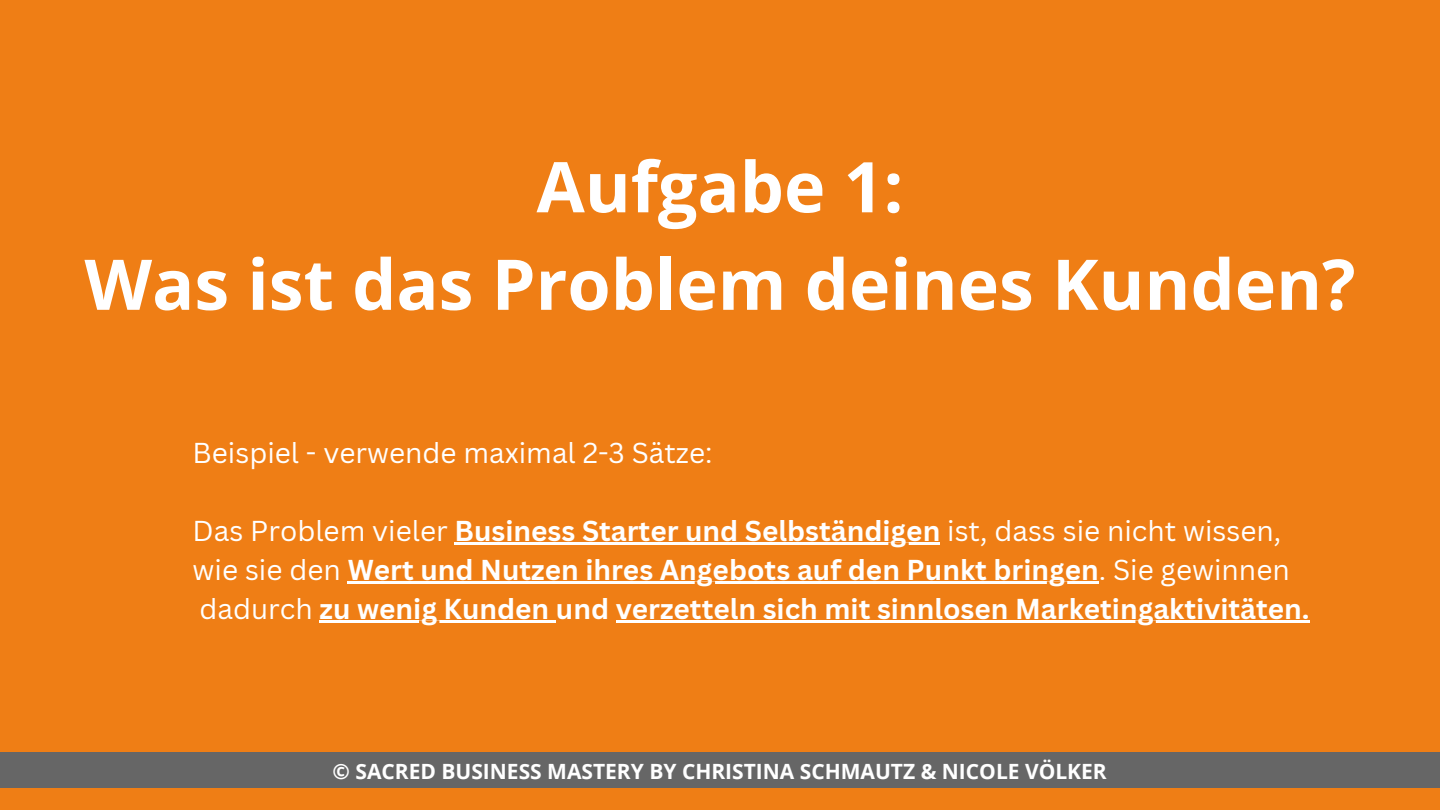
<style>
.page{position:relative;width:1440px;height:810px;background:#ef7e15}
.page>*{position:absolute;margin:0;border:0;box-sizing:border-box;transform-origin:0 0}
.t1{font:700 70px/97.5px "Open Sans";color:#fff;text-align:center}
.t2{font:700 28px/39px "Canva Sans";color:#fff}
.t3{font:28px "Canva Sans";color:#fff}
.t4{font:700 21px "Open Sans";color:#fff}
.s1{font-weight:400}
</style>
<div class="page">
<div style="left:0;top:752px;width:1440px;height:36px;background:#666"></div>
<hr style="left:455px;top:543px;width:485px;height:2px;background:#fff">
<hr style="left:348px;top:582px;width:442px;height:2px;background:#fff">
<svg style="left:790px;top:582px;width:7px;height:2px"></svg>
<hr style="left:797px;top:582px;width:302px;height:2px;background:#fff">
<hr style="left:320px;top:621px;width:236px;height:2px;background:#fff">
<hr style="left:616px;top:621px;width:694px;height:2px;background:#fff">
<h1 class="t1" style="left:84px;top:136px;width:1273px">Aufgabe 1:<br>Was ist das Problem deines Kunden?</h1>
<p class="t3" style="left:193px;top:433px;width:521px">Beispiel - verwende maximal 2-3 Sätze:</p>
<p class="t2" style="left:193px;top:511px;width:1119px"><span class="s1">Das Problem vieler</span> Business Starter und Selbständigen <span class="s1">ist, dass sie nicht wissen, wie sie den</span> Wert und Nutzen ihres Angebots auf den Punkt bringen<span class="s1">. Sie gewinnen dadurch</span> zu wenig Kunden und verzetteln sich mit sinnlosen Marketingaktivitäten.</p>
<p class="t4" style="left:333px;top:756px;width:776px">© SACRED BUSINESS MASTERY BY CHRISTINA SCHMAUTZ &amp; NICOLE VÖLKER</p>
</div>
